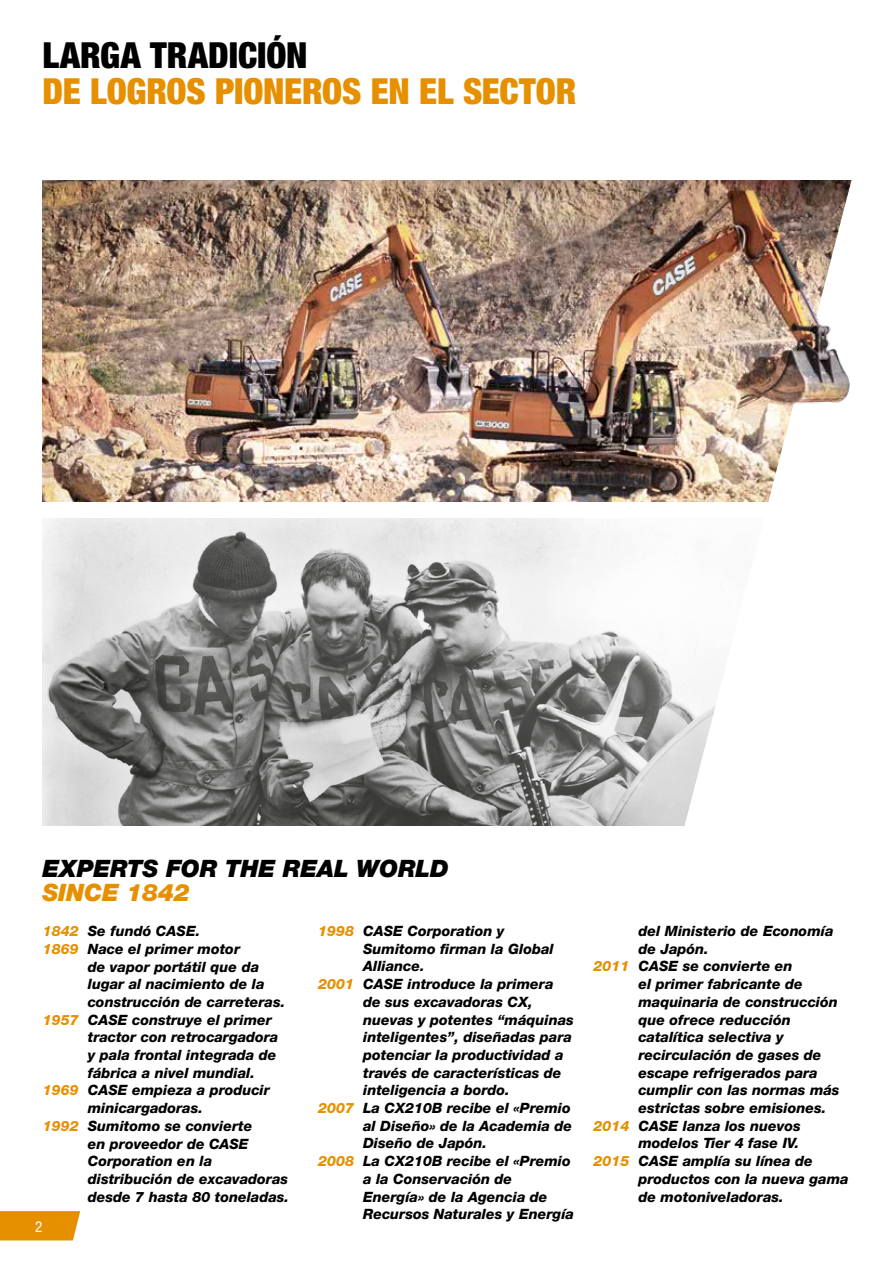
<style>
.page{position:relative;width:893px;height:1263px;background:#fff}
.page>*{position:absolute;margin:0;border:0;box-sizing:border-box;transform-origin:0 0}
.t1{font:900 condensed 36px "Helvetica Neue LT Std";letter-spacing:-.005em;color:#e69000}
.t2{font:900 condensed 36px "Helvetica Neue LT Std";color:#000}
.t3{font:italic 900 24px "Helvetica Neue LT Std";letter-spacing:-.01em;color:#000}
.t4{font:italic 900 24px "Helvetica Neue LT Std";letter-spacing:-.01em;color:#e69000}
.t5{font:condensed 15px "Helvetica Neue LT Std";color:#fff}
.t6{font:italic 800 14.25px "Helvetica Neue LT Std";color:#000}
.s1{color:#e69000}
</style>
<div class="page">
<svg style="left:0;top:1211px;width:80px;height:29px;background:#e7950b"></svg>
<img style="left:43px;top:519px;width:638px;height:306px">
<img style="left:43px;top:180px;width:638px;height:322px">
<img style="left:681px;top:180px;width:171px;height:646px">
<h1 class="t2" style="left:43px;top:33px;width:267px">LARGA TRADICIÓN</h1>
<h1 class="t1" style="left:43px;top:69px;width:535px">DE LOGROS PIONEROS EN EL SECTOR</h1>
<h2 class="t3" style="left:43px;top:854px;width:408px">EXPERTS FOR THE REAL WORLD</h2>
<h2 class="t4" style="left:43px;top:878px;width:149px">SINCE 1842</h2>
<p class="t6" style="left:43px;top:922px;width:159px"><span class="s1">1842</span> Se fundó CASE.</p>
<p class="t6" style="left:43px;top:940px;width:199px"><span class="s1">1869</span> Nace el primer motor</p>
<p class="t6" style="left:88px;top:958px;width:173px">de vapor portátil que da</p>
<p class="t6" style="left:88px;top:976px;width:178px">lugar al nacimiento de la</p>
<p class="t6" style="left:88px;top:993px;width:199px">construcción de carreteras.</p>
<p class="t6" style="left:43px;top:1011px;width:231px"><span class="s1">1957</span> CASE construye el primer</p>
<p class="t6" style="left:88px;top:1029px;width:192px">tractor con retrocargadora</p>
<p class="t6" style="left:88px;top:1046px;width:190px">y pala frontal integrada de</p>
<p class="t6" style="left:88px;top:1064px;width:169px">fábrica a nivel mundial.</p>
<p class="t6" style="left:43px;top:1082px;width:229px"><span class="s1">1969</span> CASE empieza a producir</p>
<p class="t6" style="left:88px;top:1099px;width:117px">minicargadoras.</p>
<p class="t6" style="left:43px;top:1117px;width:211px"><span class="s1">1992</span> Sumitomo se convierte</p>
<p class="t6" style="left:88px;top:1135px;width:162px">en proveedor de CASE</p>
<p class="t6" style="left:88px;top:1153px;width:126px">Corporation en la</p>
<p class="t6" style="left:88px;top:1170px;width:202px">distribución de excavadoras</p>
<p class="t6" style="left:88px;top:1188px;width:203px">desde 7 hasta 80 toneladas.</p>
<p class="t6" style="left:318px;top:922px;width:188px"><span class="s1">1998</span> CASE Corporation y</p>
<p class="t6" style="left:363px;top:940px;width:192px">Sumitomo firman la Global</p>
<p class="t6" style="left:363px;top:958px;width:63px">Alliance.</p>
<p class="t6" style="left:318px;top:975px;width:237px"><span class="s1">2001</span> CASE introduce la primera</p>
<p class="t6" style="left:363px;top:993px;width:171px">de sus excavadoras CX,</p>
<p class="t6" style="left:363px;top:1011px;width:212px">nuevas y potentes “máquinas</p>
<p class="t6" style="left:363px;top:1029px;width:210px">inteligentes”, diseñadas para</p>
<p class="t6" style="left:363px;top:1046px;width:202px">potenciar la productividad a</p>
<p class="t6" style="left:363px;top:1064px;width:200px">través de características de</p>
<p class="t6" style="left:363px;top:1082px;width:148px">inteligencia a bordo.</p>
<p class="t6" style="left:318px;top:1099px;width:254px"><span class="s1">2007</span> La CX210B recibe el «Premio</p>
<p class="t6" style="left:363px;top:1117px;width:211px">al Diseño» de la Academia de</p>
<p class="t6" style="left:363px;top:1135px;width:125px">Diseño de Japón.</p>
<p class="t6" style="left:318px;top:1152px;width:254px"><span class="s1">2008</span> La CX210B recibe el «Premio</p>
<p class="t6" style="left:363px;top:1170px;width:151px">a la Conservación de</p>
<p class="t6" style="left:363px;top:1188px;width:186px">Energía» de la Agencia de</p>
<p class="t6" style="left:363px;top:1206px;width:212px">Recursos Naturales y Energía</p>
<p class="t5" style="left:35px;top:1218px;width:9px">2</p>
<p class="t6" style="left:638px;top:922px;width:197px">del Ministerio de Economía</p>
<p class="t6" style="left:638px;top:940px;width:72px">de Japón.</p>
<p class="t6" style="left:594px;top:958px;width:201px"><span class="s1">2011</span> CASE se convierte en</p>
<p class="t6" style="left:638px;top:975px;width:166px">el primer fabricante de</p>
<p class="t6" style="left:638px;top:993px;width:201px">maquinaria de construcción</p>
<p class="t6" style="left:638px;top:1011px;width:154px">que ofrece reducción</p>
<p class="t6" style="left:638px;top:1029px;width:147px">catalítica selectiva y</p>
<p class="t6" style="left:638px;top:1046px;width:185px">recirculación de gases de</p>
<p class="t6" style="left:638px;top:1064px;width:181px">escape refrigerados para</p>
<p class="t6" style="left:638px;top:1082px;width:203px">cumplir con las normas más</p>
<p class="t6" style="left:638px;top:1099px;width:189px">estrictas sobre emisiones.</p>
<p class="t6" style="left:594px;top:1117px;width:209px"><span class="s1">2014</span> CASE lanza los nuevos</p>
<p class="t6" style="left:638px;top:1135px;width:162px">modelos Tier 4 fase IV.</p>
<p class="t6" style="left:594px;top:1152px;width:221px"><span class="s1">2015</span> CASE amplía su línea de</p>
<p class="t6" style="left:638px;top:1170px;width:212px">productos con la nueva gama</p>
<p class="t6" style="left:638px;top:1188px;width:147px">de motoniveladoras.</p>
</div>
